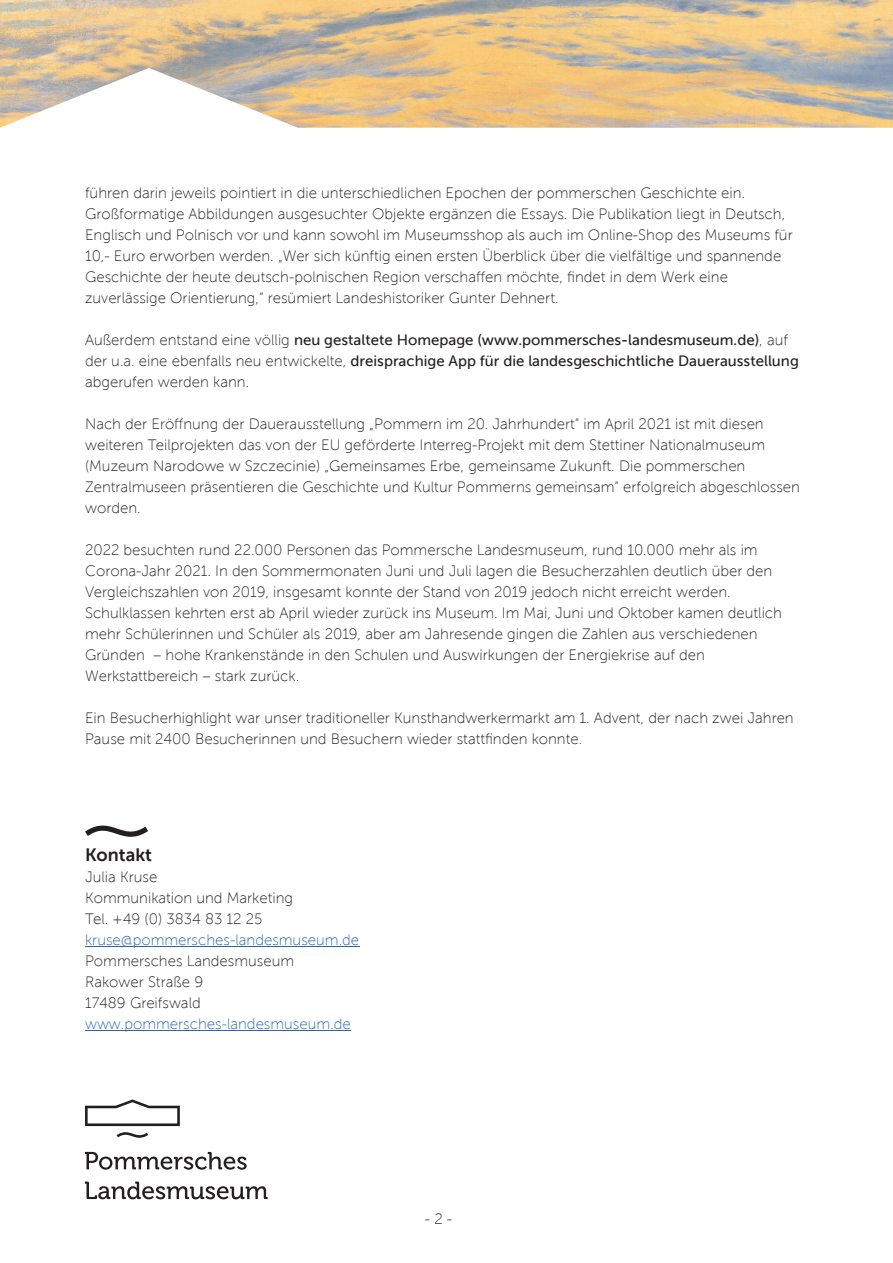
<style>
.page{position:relative;width:893px;height:1263px;background:#fff}
.page>*{position:absolute;margin:0;border:0;box-sizing:border-box;transform-origin:0 0}
.t1{font:18px "Museo Sans 700";color:#231f20}
.t2{font:15px/21px "Museo Sans 100";color:#231f20}
.t3{font:15px/21px "Museo Sans 500";color:#231f20}
.t4{font:15px "Museo Sans 100";color:#2965b1}
.s1{font-family:"Museo Sans 100"}
</style>
<div class="page">
<hr style="left:85px;top:946px;width:274px;height:1px;background:#2965b1">
<hr style="left:85px;top:1030px;width:266px;height:1px;background:#2965b1">
<svg style="left:85px;top:825px;width:63px;height:12px"></svg>
<svg style="left:85px;top:1152px;width:162px;height:18px"></svg>
<svg style="left:85px;top:1181px;width:183px;height:18px"></svg>
<svg style="left:85px;top:1099px;width:95px;height:39px"></svg>
<img style="left:0;top:0;width:893px;height:128px">
<p class="t2" style="left:85px;top:183px;width:709px">führen darin jeweils pointiert in die unterschiedlichen Epochen der pommerschen Geschichte ein.<br>Großformatige Abbildungen ausgesuchter Objekte ergänzen die Essays. Die Publikation liegt in Deutsch, Englisch und Polnisch vor und kann sowohl im Museumsshop als auch im Online-Shop des Museums für 10,- Euro erworben werden. „Wer sich künftig einen ersten Überblick über die vielfältige und spannende Geschichte der heute deutsch-polnischen Region verschaffen möchte, findet in dem Werk eine zuverlässige Orientierung,“ resümiert Landeshistoriker Gunter Dehnert.</p>
<p class="t3" style="left:85px;top:330px;width:715px"><span class="s1">Außerdem entstand eine völlig</span> neu gestaltete Homepage (www.pommersches-landesmuseum.de)<span class="s1">, auf der u.a. eine ebenfalls neu entwickelte,</span> dreisprachige App für die landesgeschichtliche Dauerausstellung</p>
<p class="t2" style="left:85px;top:372px;width:166px">abgerufen werden kann.</p>
<p class="t2" style="left:85px;top:414px;width:716px">Nach der Eröffnung der Dauerausstellung „Pommern im 20. Jahrhundert“ im April 2021 ist mit diesen weiteren Teilprojekten das von der EU geförderte Interreg-Projekt mit dem Stettiner Nationalmuseum (Muzeum Narodowe w Szczecinie) „Gemeinsames Erbe, gemeinsame Zukunft. Die pommerschen Zentralmuseen präsentieren die Geschichte und Kultur Pommerns gemeinsam“ erfolgreich abgeschlossen worden.</p>
<p class="t2" style="left:85px;top:540px;width:698px">2022 besuchten rund 22.000 Personen das Pommersche Landesmuseum, rund 10.000 mehr als im Corona-Jahr 2021. In den Sommermonaten Juni und Juli lagen die Besucherzahlen deutlich über den Vergleichszahlen von 2019, insgesamt konnte der Stand von 2019 jedoch nicht erreicht werden.<br>Schulklassen kehrten erst ab April wieder zurück ins Museum. Im Mai, Juni und Oktober kamen deutlich mehr Schülerinnen und Schüler als 2019, aber am Jahresende gingen die Zahlen aus verschiedenen Gründen – hohe Krankenstände in den Schulen und Auswirkungen der Energiekrise auf den Werkstattbereich – stark zurück.</p>
<p class="t2" style="left:85px;top:708px;width:710px">Ein Besucherhighlight war unser traditioneller Kunsthandwerkermarkt am 1. Advent, der nach zwei Jahren<br>Pause mit 2400 Besucherinnen und Besuchern wieder stattfinden konnte.</p>
<p class="t1" style="left:85px;top:848px;width:68px">Kontakt</p>
<p class="t2" style="left:85px;top:867px;width:210px">Julia Kruse<br>Kommunikation und Marketing<br>Tel. +49 (0) 3834 83 12 25</p>
<p class="t4" style="left:85px;top:934px;width:276px">kruse@pommersches-landesmuseum.de</p>
<p class="t2" style="left:85px;top:951px;width:211px">Pommersches Landesmuseum<br>Rakower Straße 9<br>17489 Greifswald</p>
<p class="t4" style="left:85px;top:1018px;width:267px">www.pommersches-landesmuseum.de</p>
<p class="t2" style="left:425px;top:1210px;width:29px">-2-</p>
</div>
